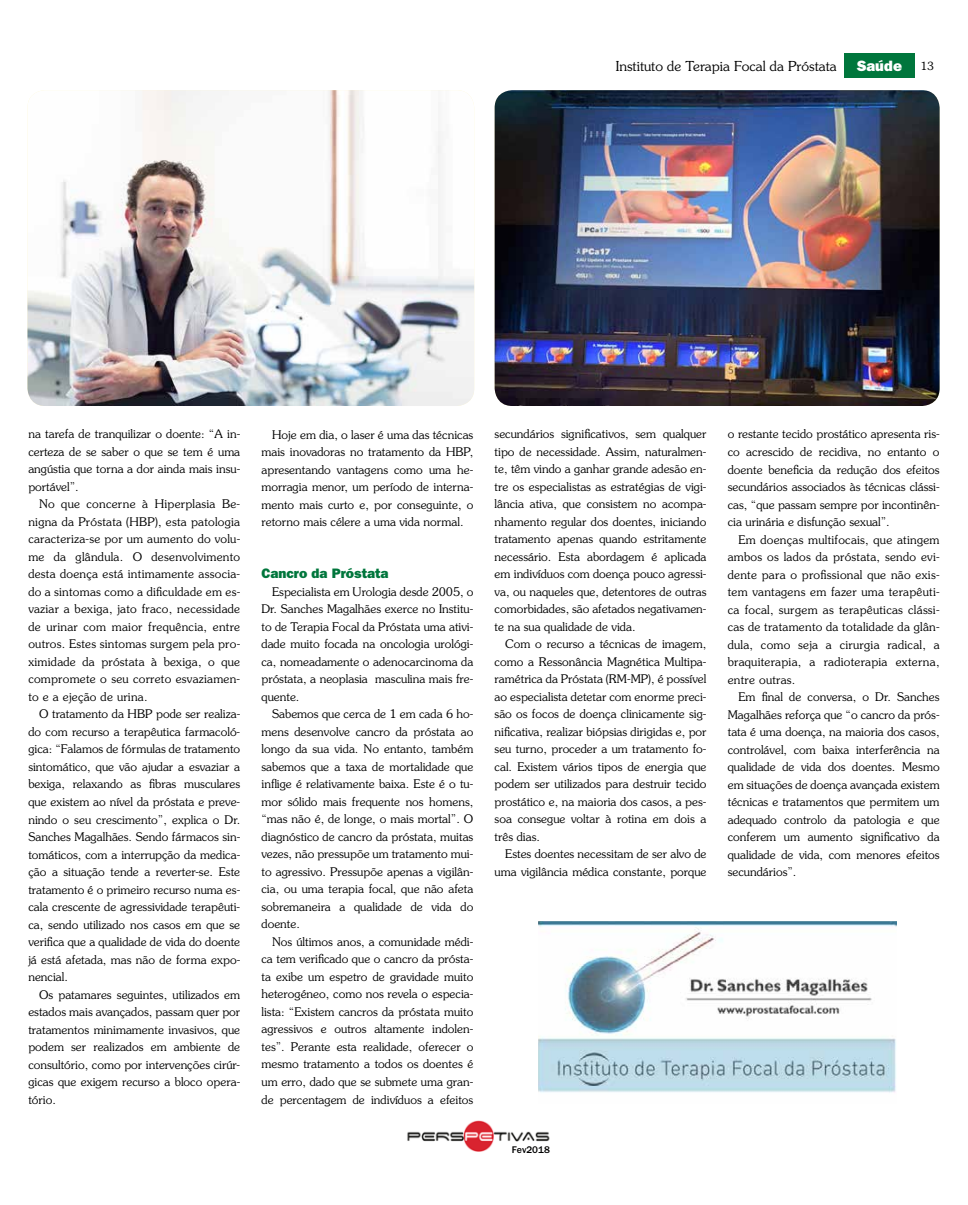
<style>
.page{position:relative;width:968px;height:1205px;background:#fff}
.page>*{position:absolute;margin:0;border:0;box-sizing:border-box;transform-origin:0 0}
.t1{font:15px "ITC Franklin Gothic Std Hvy";color:#fff}
.t2{font:300 13.75px "Souvenir Std";color:#000}
.t3{font:13.75px "ITC Franklin Gothic Std Hvy";color:#00763c}
.t4{font:300 11.88px/17.5px "Souvenir Std";color:#000;text-align:justify}
.t5{font:500 10px "ITC Franklin Gothic Std";color:#000}
.s1{font-family:"Souvenir Std";font-weight:300;font-size:11.25px;color:#000}
</style>
<div class="page">
<div style="left:843px;top:53px;width:71px;height:25px;background:#00763c"></div>
<img style="left:407px;top:1121px;width:143px;height:31px">
<img style="left:27px;top:90px;width:447px;height:316px">
<img style="left:494px;top:90px;width:445px;height:316px">
<img style="left:538px;top:922px;width:358px;height:171px">
<p class="t2" style="left:615px;top:58px;width:222px">Instituto de Terapia Focal da Próstata</p>
<p class="t1" style="left:856px;top:56px;width:79px">Saúde <span class="s1">13</span></p>
<p class="t4" style="left:28px;top:425px;width:213px">na tarefa de tranquilizar o doente: “A in&shy;certeza de se saber o que se tem é uma angústia que torna a dor ainda mais insu&shy;portável”.</p>
<p class="t4" style="left:28px;top:495px;width:213px;text-indent:11px">No que concerne à Hiperplasia Be&shy;nigna da Próstata (HBP), esta patologia caracteriza-se por um aumento do volu&shy;me da glândula. O desenvolvimento desta doença está intimamente associa&shy;do a sintomas como a dificuldade em es&shy;vaziar a bexiga, jato fraco, necessidade de urinar com maior frequência, entre outros. Estes sintomas surgem pela pro&shy;ximidade da próstata à bexiga, o que compromete o seu correto esvaziamen&shy;to e a ejeção de urina.</p>
<p class="t4" style="left:28px;top:705px;width:213px;text-indent:11px">O tratamento da HBP pode ser realiza&shy;do com recurso a terapêutica farmacoló&shy;gica: “Falamos de fórmulas de tratamento sintomático, que vão ajudar a esvaziar a bexiga, relaxando as fibras musculares que existem ao nível da próstata e preve&shy;nindo o seu crescimento”, explica o Dr.<br>Sanches Magalhães. Sendo fármacos sin&shy;tomáticos, com a interrupção da medica&shy;ção a situação tende a reverter-se. Este tratamento é o primeiro recurso numa es&shy;cala crescente de agressividade terapêuti&shy;ca, sendo utilizado nos casos em que se verifica que a qualidade de vida do doente já está afetada, mas não de forma expo&shy;nencial.</p>
<p class="t4" style="left:28px;top:985px;width:213px;text-indent:11px">Os patamares seguintes, utilizados em estados mais avançados, passam quer por tratamentos minimamente invasivos, que podem ser realizados em ambiente de consultório, como por intervenções cirúr&shy;gicas que exigem recurso a bloco opera&shy;tório.</p>
<p class="t4" style="left:261px;top:426px;width:213px;text-indent:11px">Hoje em dia, o laser é uma das técnicas mais inovadoras no tratamento da HBP, apresentando vantagens como uma he&shy;morragia menor, um período de interna&shy;mento mais curto e, por conseguinte, o retorno mais célere a uma vida normal.</p>
<p class="t3" style="left:261px;top:565px;width:129px">Cancro da Próstata</p>
<p class="t4" style="left:261px;top:583px;width:213px;text-indent:11px">Especialista em Urologia desde 2005, o Dr. Sanches Magalhães exerce no Institu&shy;to de Terapia Focal da Próstata uma ativi&shy;dade muito focada na oncologia urológi&shy;ca, nomeadamente o adenocarcinoma da próstata, a neoplasia masculina mais fre&shy;quente.</p>
<p class="t4" style="left:261px;top:705px;width:213px;text-indent:11px">Sabemos que cerca de 1 em cada 6 ho&shy;mens desenvolve cancro da próstata ao longo da sua vida. No entanto, também sabemos que a taxa de mortalidade que inflige é relativamente baixa. Este é o tu&shy;mor sólido mais frequente nos homens, “mas não é, de longe, o mais mortal”. O diagnóstico de cancro da próstata, muitas vezes, não pressupõe um tratamento mui&shy;to agressivo. Pressupõe apenas a vigilân&shy;cia, ou uma terapia focal, que não afeta sobremaneira a qualidade de vida do doente.</p>
<p class="t4" style="left:261px;top:933px;width:213px;text-indent:11px">Nos últimos anos, a comunidade médi&shy;ca tem verificado que o cancro da prósta&shy;ta exibe um espetro de gravidade muito heterogéneo, como nos revela o especia&shy;lista: “Existem cancros da próstata muito agressivos e outros altamente indolen&shy;tes”. Perante esta realidade, oferecer o mesmo tratamento a todos os doentes é um erro, dado que se submete uma gran&shy;de percentagem de indivíduos a efeitos</p>
<p class="t4" style="left:494px;top:425px;width:213px">secundários significativos, sem qualquer tipo de necessidade. Assim, naturalmen&shy;te, têm vindo a ganhar grande adesão en&shy;tre os especialistas as estratégias de vigi&shy;lância ativa, que consistem no acompa&shy;nhamento regular dos doentes, iniciando tratamento apenas quando estritamente necessário. Esta abordagem é aplicada em indivíduos com doença pouco agressi&shy;va, ou naqueles que, detentores de outras comorbidades, são afetados negativamen&shy;te na sua qualidade de vida.</p>
<p class="t4" style="left:494px;top:635px;width:213px;text-indent:11px">Com o recurso a técnicas de imagem, como a Ressonância Magnética Multipa&shy;ramétrica da Próstata (RM-MP), é possível ao especialista detetar com enorme preci&shy;são os focos de doença clinicamente sig&shy;nificativa, realizar biópsias dirigidas e, por seu turno, proceder a um tratamento fo&shy;cal. Existem vários tipos de energia que podem ser utilizados para destruir tecido prostático e, na maioria dos casos, a pes&shy;soa consegue voltar à rotina em dois a três dias.</p>
<p class="t4" style="left:494px;top:845px;width:213px;text-align:right">Estes doentes necessitam de ser alvo de uma vigilância médica constante, porque</p>
<p class="t4" style="left:727px;top:425px;width:213px">o restante tecido prostático apresenta ris&shy;co acrescido de recidiva, no entanto o doente beneficia da redução dos efeitos secundários associados às técnicas clássi&shy;cas, “que passam sempre por incontinên&shy;cia urinária e disfunção sexual”.</p>
<p class="t4" style="left:727px;top:530px;width:213px;text-indent:11px">Em doenças multifocais, que atingem ambos os lados da próstata, sendo evi&shy;dente para o profissional que não exis&shy;tem vantagens em fazer uma terapêuti&shy;ca focal, surgem as terapêuticas clássi&shy;cas de tratamento da totalidade da glân&shy;dula, como seja a cirurgia radical, a braquiterapia, a radioterapia externa, entre outras.</p>
<p class="t4" style="left:727px;top:688px;width:213px;text-indent:11px">Em final de conversa, o Dr. Sanches Magalhães reforça que “o cancro da prós&shy;tata é uma doença, na maioria dos casos, controlável, com baixa interferência na qualidade de vida dos doentes. Mesmo em situações de doença avançada existem técnicas e tratamentos que permitem um adequado controlo da patologia e que conferem um aumento significativo da qualidade de vida, com menores efeitos secundários”.</p>
<p class="t5" style="left:512px;top:1144px;width:39px">Fev2018</p>
</div>
